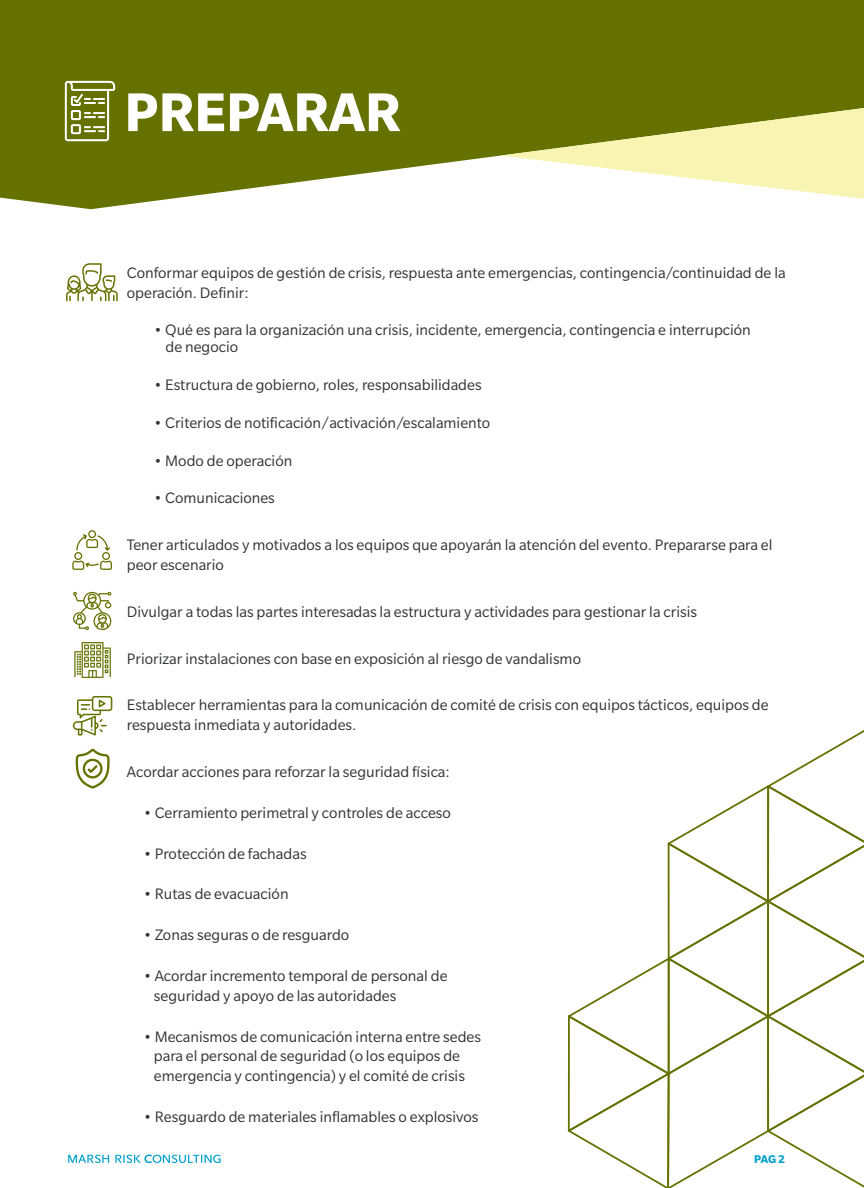
<style>
.page{position:relative;width:864px;height:1188px;background:#fff}
.page>*{position:absolute;margin:0;border:0;box-sizing:border-box;transform-origin:0 0}
.t1{font:700 59.4px "Slate Pro";color:#fff}
.t2{font:16.5px/19.8px "Slate Pro";color:#333435}
.t3{font:700 12.3px "Slate Pro";color:#00a2cd}
</style>
<div class="page">
<svg style="left:0;top:0;width:864px;height:209px;background:#75801b"></svg>
<svg style="left:501px;top:108px;width:363px;height:91px"></svg>
<svg style="left:568px;top:730px;width:296px;height:458px"></svg>
<svg style="left:66px;top:263px;width:52px;height:38px"></svg>
<svg style="left:72px;top:530px;width:40px;height:40px"></svg>
<svg style="left:73px;top:591px;width:39px;height:40px"></svg>
<svg style="left:74px;top:642px;width:37px;height:36px"></svg>
<svg style="left:73px;top:696px;width:39px;height:39px"></svg>
<svg style="left:76px;top:749px;width:34px;height:39px"></svg>
<svg style="left:65px;top:81px;width:50px;height:60px"></svg>
<svg style="left:68px;top:1155px;width:41px;height:8px"></svg>
<svg style="left:115px;top:1155px;width:106px;height:8px"></svg>
<h1 class="t1" style="left:124px;top:79px;width:278px">PREPARAR</h1>
<p class="t2" style="left:127px;top:263px;width:660px">Conformar equipos de gestión de crisis, respuesta ante emergencias, contingencia/continuidad de la operación. Definir:</p>
<p class="t2" style="left:165px;top:322px;width:587px;line-height:16.8px;text-indent:-12px">• Qué es para la organización una crisis, incidente, emergencia, contingencia e interrupción de negocio</p>
<p class="t2" style="left:154px;top:375px;width:329px">• Estructura de gobierno, roles, responsabilidades</p>
<p class="t2" style="left:154px;top:413px;width:338px">• Criterios de notificación/activación/escalamiento</p>
<p class="t2" style="left:154px;top:450px;width:140px">• Modo de operación</p>
<p class="t2" style="left:154px;top:488px;width:123px">• Comunicaciones</p>
<p class="t2" style="left:127px;top:535px;width:647px">Tener articulados y motivados a los equipos que apoyarán la atención del evento. Prepararse para el peor escenario</p>
<p class="t2" style="left:127px;top:602px;width:572px">Divulgar a todas las partes interesadas la estructura y actividades para gestionar la crisis</p>
<p class="t2" style="left:127px;top:648px;width:456px">Priorizar instalaciones con base en exposición al riesgo de vandalismo</p>
<p class="t2" style="left:127px;top:695px;width:643px">Establecer herramientas para la comunicación de comité de crisis con equipos tácticos, equipos de respuesta inmediata y autoridades.</p>
<p class="t2" style="left:127px;top:762px;width:324px">Acordar acciones para reforzar la seguridad física:</p>
<p class="t2" style="left:143px;top:803px;width:309px">• Cerramiento perimetral y controles de acceso</p>
<p class="t2" style="left:143px;top:843px;width:165px">• Protección de fachadas</p>
<p class="t2" style="left:143px;top:884px;width:147px">• Rutas de evacuación</p>
<p class="t2" style="left:143px;top:925px;width:207px">• Zonas seguras o de resguardo</p>
<p class="t2" style="left:154px;top:966px;width:295px;text-indent:-10px">• Acordar incremento temporal de personal de seguridad y apoyo de las autoridades</p>
<p class="t2" style="left:154px;top:1026px;width:329px;text-indent:-10px">• Mecanismos de comunicación interna entre sedes para el personal de seguridad (o los equipos de emergencia y contingencia) y el comité de crisis</p>
<p class="t2" style="left:143px;top:1107px;width:337px">• Resguardo de materiales inflamables o explosivos</p>
<p class="t3" style="left:754px;top:1152px;width:33px">PAG 2</p>
</div>
